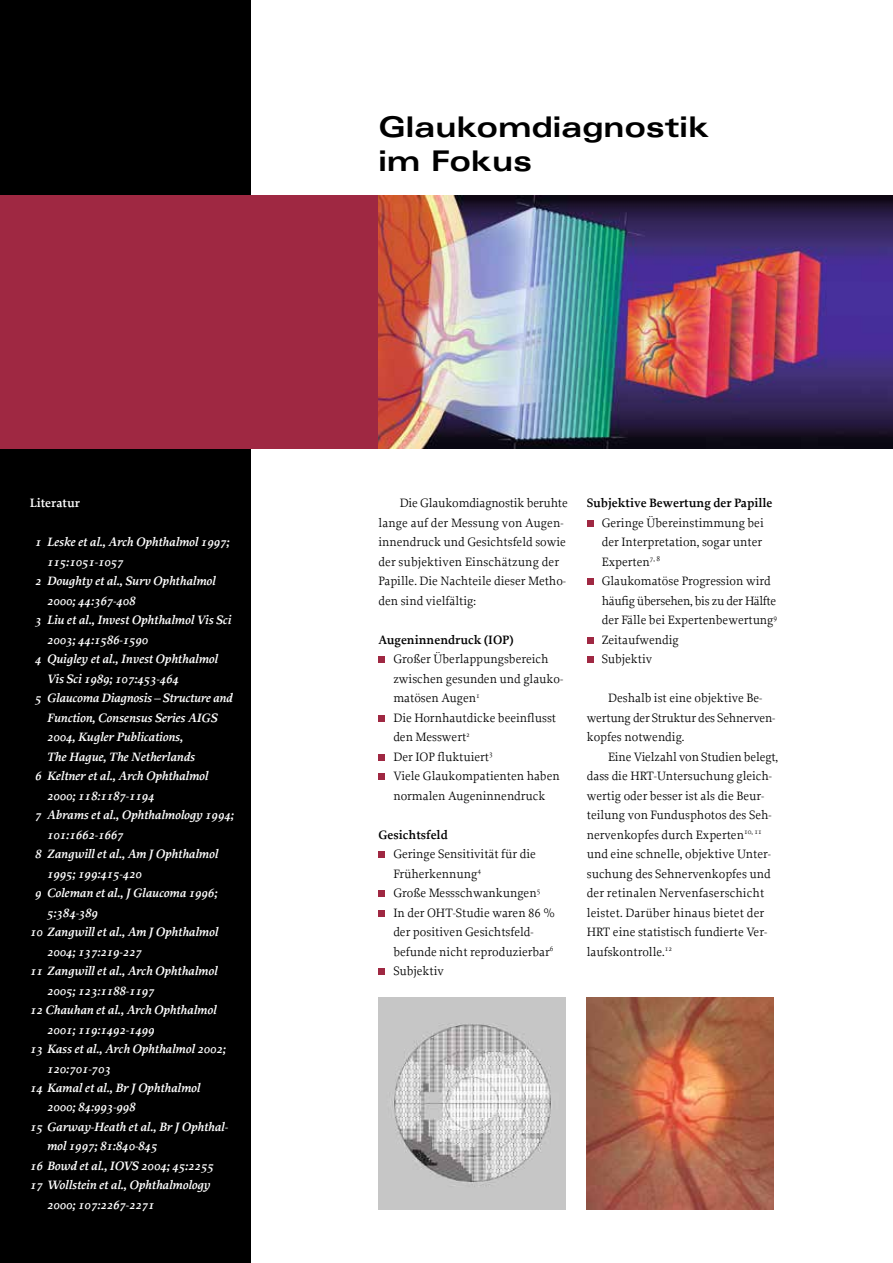
<style>
.page{position:relative;width:893px;height:1263px;background:#fff}
.page>*{position:absolute;margin:0;border:0;box-sizing:border-box;transform-origin:0 0}
.t1{font:700 expanded 28.5px/34.5px "Univers LT";color:#000}
.t2{font:12.75px/19.5px "Proforma";color:#000}
.t3{font:italic 600 12.75px "Proforma";color:#fff}
.t4{font:600 12.75px "Proforma";color:#000}
.t5{font:600 12.75px "Proforma";color:#fff}
</style>
<div class="page">
<div style="left:0;top:0;width:251px;height:1263px;background:#000"></div>
<div style="left:0;top:196px;width:378px;height:253px;background:#9f2842"></div>
<img style="left:378px;top:196px;width:515px;height:253px">
<img style="left:587px;top:997px;width:187px;height:213px">
<img style="left:378px;top:997px;width:188px;height:213px">
<div style="left:378px;top:656px;width:7px;height:7px;background:#9f2842"></div>
<div style="left:378px;top:715px;width:7px;height:7px;background:#9f2842"></div>
<div style="left:378px;top:754px;width:7px;height:6px;background:#9f2842"></div>
<div style="left:378px;top:773px;width:7px;height:7px;background:#9f2842"></div>
<div style="left:378px;top:851px;width:7px;height:7px;background:#9f2842"></div>
<div style="left:378px;top:890px;width:7px;height:7px;background:#9f2842"></div>
<div style="left:378px;top:910px;width:7px;height:7px;background:#9f2842"></div>
<div style="left:378px;top:968px;width:7px;height:7px;background:#9f2842"></div>
<div style="left:587px;top:520px;width:7px;height:6px;background:#9f2842"></div>
<div style="left:587px;top:578px;width:7px;height:7px;background:#9f2842"></div>
<div style="left:587px;top:637px;width:7px;height:7px;background:#9f2842"></div>
<div style="left:587px;top:656px;width:7px;height:7px;background:#9f2842"></div>
<p class="t5" style="left:30px;top:495px;width:52px">Literatur</p>
<p class="t3" style="left:35px;top:534px;width:196px">1 Leske et al., Arch Ophthalmol 1997;</p>
<p class="t3" style="left:47px;top:553px;width:78px">115:1051-1057</p>
<p class="t3" style="left:35px;top:573px;width:182px">2 Doughty et al., Surv Ophthalmol</p>
<p class="t3" style="left:47px;top:592px;width:90px">2000; 44:367-408</p>
<p class="t3" style="left:35px;top:612px;width:198px">3 Liu et al., Invest Ophthalmol Vis Sci</p>
<p class="t3" style="left:47px;top:631px;width:103px">2003; 44:1586-1590</p>
<p class="t3" style="left:35px;top:651px;width:184px">4 Quigley et al., Invest Ophthalmol</p>
<p class="t3" style="left:47px;top:670px;width:133px">Vis Sci 1989; 107:453-464</p>
<p class="t3" style="left:35px;top:690px;width:199px">5 Glaucoma Diagnosis – Structure and</p>
<p class="t3" style="left:47px;top:709px;width:172px">Function, Consensus Series AIGS</p>
<p class="t3" style="left:47px;top:729px;width:138px">2004, Kugler Publications,</p>
<p class="t3" style="left:47px;top:748px;width:149px">The Hague, The Netherlands</p>
<p class="t3" style="left:35px;top:768px;width:175px">6 Keltner et al., Arch Ophthalmol</p>
<p class="t3" style="left:47px;top:787px;width:109px">2000; 118:1187-1194</p>
<p class="t3" style="left:35px;top:807px;width:200px">7 Abrams et al., Ophthalmology 1994;</p>
<p class="t3" style="left:47px;top:826px;width:78px">101:1662-1667</p>
<p class="t3" style="left:35px;top:846px;width:185px">8 Zangwill et al., Am J Ophthalmol</p>
<p class="t3" style="left:47px;top:865px;width:96px">1995; 199:415-420</p>
<p class="t3" style="left:35px;top:885px;width:184px">9 Coleman et al., J Glaucoma 1996;</p>
<p class="t3" style="left:47px;top:904px;width:52px">5:384-389</p>
<p class="t3" style="left:30px;top:924px;width:190px">10 Zangwill et al., Am J Ophthalmol</p>
<p class="t3" style="left:47px;top:943px;width:96px">2004; 137:219-227</p>
<p class="t3" style="left:30px;top:963px;width:189px">11 Zangwill et al., Arch Ophthalmol</p>
<p class="t3" style="left:47px;top:982px;width:109px">2005; 123:1188-1197</p>
<p class="t3" style="left:30px;top:1002px;width:188px">12 Chauhan et al., Arch Ophthalmol</p>
<p class="t3" style="left:47px;top:1021px;width:109px">2001; 119:1492-1499</p>
<p class="t3" style="left:30px;top:1041px;width:197px">13 Kass et al., Arch Ophthalmol 2002;</p>
<p class="t3" style="left:47px;top:1060px;width:65px">120:701-703</p>
<p class="t3" style="left:30px;top:1080px;width:172px">14 Kamal et al., Br J Ophthalmol</p>
<p class="t3" style="left:47px;top:1099px;width:90px">2000; 84:993-998</p>
<p class="t3" style="left:30px;top:1119px;width:200px">15 Garway-Heath et al., Br J Ophthal-</p>
<p class="t3" style="left:47px;top:1138px;width:112px">mol 1997; 81:840-845</p>
<p class="t3" style="left:30px;top:1158px;width:185px">16 Bowd et al., IOVS 2004; 45:2255</p>
<p class="t3" style="left:30px;top:1177px;width:182px">17 Wollstein et al., Ophthalmology</p>
<p class="t3" style="left:47px;top:1197px;width:109px">2000; 107:2267-2271</p>
<h1 class="t1" style="left:378px;top:109px;width:332px">Glaukomdiagnostik im Fokus</h1>
<p class="t2" style="left:378px;top:493px;width:191px;text-indent:21px">Die Glaukomdiagnostik beruhte lange auf der Messung von Augen&shy;innendruck und Gesichtsfeld sowie der subjektiven Einschätzung der<br>Papille. Die Nachteile dieser Metho&shy;den sind vielfältig:</p>
<p class="t4" style="left:378px;top:631px;width:137px">Augeninnendruck (IOP)</p>
<p class="t2" style="left:393px;top:649px;width:171px">Großer Überlappungsbereich zwischen gesunden und glauko&shy;matösen Augen<sup>1<br></sup>Die Hornhautdicke beeinflusst den Messwert<sup>2<br></sup>Der IOP fluktuiert<sup>3<br></sup>Viele Glaukompatienten haben normalen Augeninnendruck</p>
<p class="t4" style="left:378px;top:826px;width:71px">Gesichtsfeld</p>
<p class="t2" style="left:393px;top:844px;width:163px">Geringe Sensitivität für die<br>Früherkennung<sup>4<br></sup>Große Messschwankungen<sup>5<br></sup>In der OHT-Studie waren 86 % der positiven Gesichtsfeld&shy;befunde nicht reproduzierbar<sup>6<br></sup>Subjektiv</p>
<p class="t4" style="left:587px;top:495px;width:187px">Subjektive Bewertung der Papille</p>
<p class="t2" style="left:602px;top:512px;width:177px">Geringe Übereinstimmung bei der Interpretation, sogar unter<br>Experten<sup>7,</sup> <sup>8<br></sup>Glaukomatöse Progression wird häufig übersehen, bis zu der Hälfte der Fälle bei Expertenbewertung<sup>9<br></sup>Zeitaufwendig<br>Subjektiv</p>
<p class="t2" style="left:587px;top:688px;width:190px;text-indent:21px">Deshalb ist eine objektive Be&shy;wertung der Struktur des Sehnerven&shy;kopfes notwendig.</p>
<p class="t2" style="left:587px;top:746px;width:193px;text-indent:21px">Eine Vielzahl von Studien belegt, dass die HRT-Untersuchung gleich&shy;wertig oder besser ist als die Beur&shy;teilung von Fundusphotos des Seh&shy;nervenkopfes durch Experten<sup>10,</sup> <sup>11 </sup>und eine schnelle, objektive Unter&shy;suchung des Sehnervenkopfes und der retinalen Nervenfaserschicht leistet. Darüber hinaus bietet der HRT eine statistisch fundierte Ver&shy;laufskontrolle.<sup>12</sup></p>
</div>
